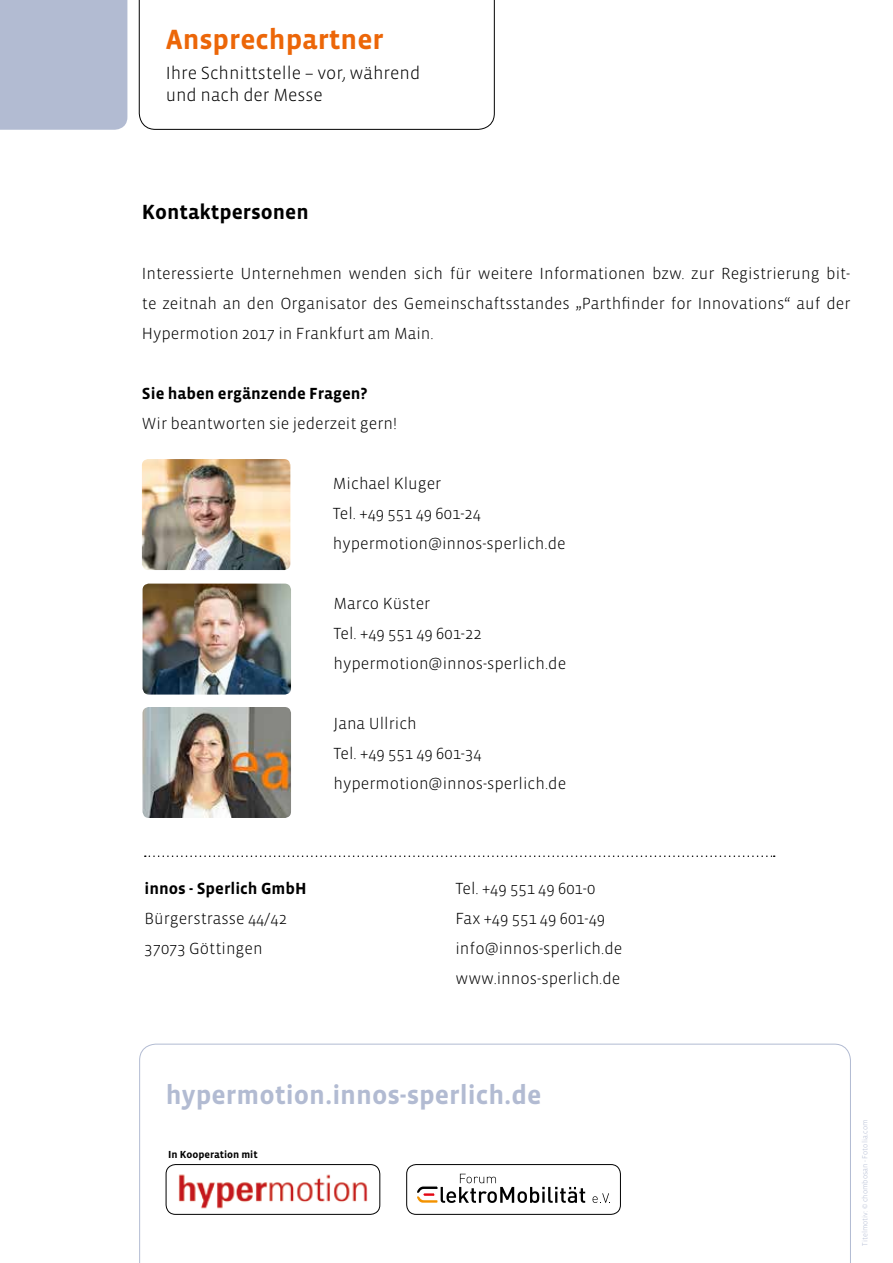
<style>
.page{position:relative;width:893px;height:1263px;background:#fff}
.page>*{position:absolute;margin:0;border:0;box-sizing:border-box;transform-origin:0 0}
.t1{font:700 28.5px "Vista Sans OT";color:#ec6608}
.t2{font:700 27px "Vista Sans OT";color:#b2bbd2}
.t3{font:700 21px "Vista Sans OT";color:#000}
.t4{font:300 18px/21.6px "Vista Sans OT";color:#000}
.t5{font:300 16.5px/30px "Vista Sans OT";color:#000}
.t6{font:700 16.5px "Vista Sans OT";color:#000}
.t7{font:700 10.5px "Vista Sans OT";color:#000}
.t8{font:300 7.5px "Vista Sans OT";color:#b2bbd2}
</style>
<div class="page">
<svg style="left:139px;top:1044px;width:712px;height:219px"></svg>
<svg style="left:139px;top:0;width:356px;height:130px"></svg>
<div style="left:0;top:0;width:127px;height:130px;background:#b2bbd2"></div>
<div style="left:166px;top:1164px;width:214px;height:50px;background:#fff;border-radius:10px"></div>
<img style="left:178px;top:1174px;width:190px;height:35px">
<div style="left:166px;top:1164px;width:214px;height:51px;border:1px solid #000;border-radius:10px"></div>
<img style="left:143px;top:707px;width:148px;height:111px">
<img style="left:142px;top:459px;width:148px;height:111px">
<img style="left:143px;top:584px;width:148px;height:110px">
<svg style="left:145px;top:855px;width:630px;height:2px"></svg>
<div style="left:407px;top:1164px;width:213px;height:50px;background:#fff;border-radius:10px"></div>
<svg style="left:592px;top:1193px;width:18px;height:10px"></svg>
<svg style="left:417px;top:1174px;width:168px;height:29px"></svg>
<div style="left:406px;top:1164px;width:215px;height:51px;border:1px solid #000;border-radius:10px"></div>
<h1 class="t1" style="left:166px;top:24px;width:220px">Ansprechpartner</h1>
<p class="t4" style="left:166px;top:63px;width:256px">Ihre Schnittstelle – vor, während und nach der Messe</p>
<p class="t3" style="left:142px;top:201px;width:168px">Kontaktpersonen</p>
<p class="t5" style="left:142px;top:259px;width:710px;text-align:justify">Interessierte Unternehmen wenden sich für weitere Informationen bzw. zur Registrierung bit&shy;te zeitnah an den Organisator des Gemeinschaftsstandes „Parthfinder for Innovations“ auf der Hypermotion 2017 in Frankfurt am Main.</p>
<p class="t6" style="left:142px;top:385px;width:227px">Sie haben ergänzende Fragen?</p>
<p class="t5" style="left:142px;top:409px;width:257px">Wir beantworten sie jederzeit gern!</p>
<p class="t5" style="left:333px;top:469px;width:234px">Michael Kluger<br>Tel. +49 551 49 601-24 hypermotion@innos-sperlich.de</p>
<p class="t5" style="left:334px;top:589px;width:234px">Marco Küster<br>Tel. +49 551 49 601-22 hypermotion@innos-sperlich.de</p>
<p class="t5" style="left:334px;top:709px;width:234px">Jana Ullrich<br>Tel. +49 551 49 601-34 hypermotion@innos-sperlich.de</p>
<p class="t6" style="left:145px;top:880px;width:163px">innos - Sperlich GmbH</p>
<p class="t5" style="left:145px;top:904px;width:144px">Bürgerstrasse 44/42<br>37073 Göttingen</p>
<p class="t5" style="left:455px;top:874px;width:168px">Tel. +49 551 49 601-0<br>Fax +49 551 49 601-49 info@innos-sperlich.de www.innos-sperlich.de</p>
<h2 class="t2" style="left:166px;top:1080px;width:377px">hypermotion.innos-sperlich.de</h2>
<p class="t7" style="left:168px;top:1149px;width:91px">In Kooperation mit</p>
<p class="t8" style="left:861px;top:1246px;width:128px;rotate:-90deg">Titelmotiv: © chombosan - Fotolia.com</p>
</div>
